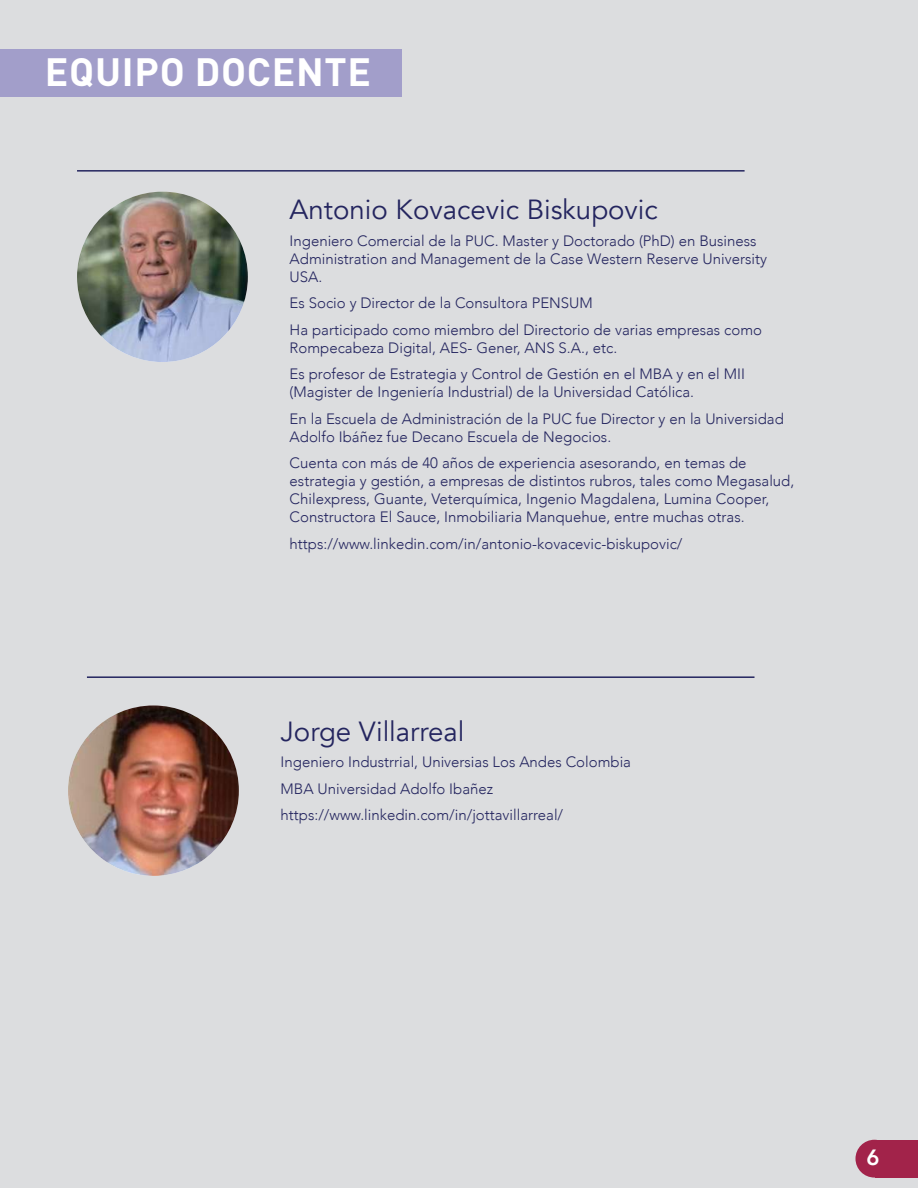
<style>
.page{position:relative;width:918px;height:1188px;background:#dcdddf}
.page>*{position:absolute;margin:0;border:0;box-sizing:border-box;transform-origin:0 0}
.t1{font:700 39px "DIN Pro";letter-spacing:.02em;color:#fff}
.t2{font:27.6px "Avenir";color:#24255f}
.t3{font:800 22.05px "Avenir";color:#fff}
.t4{font:300 15px/26.5px "Avenir";color:#24255f}
</style>
<div class="page">
<div style="left:855px;top:1140px;width:38px;height:38px;background:#a2234a;border-radius:50%"></div>
<div style="left:875px;top:1140px;width:43px;height:37px;background:#a2234a"></div>
<div style="left:0;top:49px;width:402px;height:47px;background:#a29eca"></div>
<img style="left:68px;top:705px;width:171px;height:171px;border-radius:85px">
<hr style="left:87px;top:676px;width:668px;height:2px;background:#24255f">
<hr style="left:77px;top:170px;width:668px;height:2px;background:#24255f">
<img style="left:77px;top:192px;width:171px;height:170px;border-radius:85px">
<h1 class="t1" style="left:45px;top:39px;width:328px">EQUIPO DOCENTE</h1>
<h2 class="t2" style="left:290px;top:193px;width:370px">Antonio Kovacevic Biskupovic</h2>
<p class="t4" style="left:290px;top:232px;width:479px;line-height:18px">Ingeniero Comercial de la PUC. Master y Doctorado (PhD) en Business<br>Administration and Management de la Case Western Reserve University<br>USA.</p>
<p class="t4" style="left:290px;top:290px;width:474px">Es Socio y Director de la Consultora PENSUM<br>Ha participado como miembro del Directorio de varias empresas como</p>
<p class="t4" style="left:290px;top:334px;width:457px">Rompecabeza Digital, AES- Gener, ANS S.A., etc.<br>Es profesor de Estrategia y Control de Gestión en el MBA y en el MII</p>
<p class="t4" style="left:290px;top:379px;width:496px">(Magister de Ingeniería Industrial) de la Universidad Católica.<br>En la Escuela de Administración de la PUC fue Director y en la Universidad</p>
<p class="t4" style="left:290px;top:423px;width:459px">Adolfo Ibáñez fue Decano Escuela de Negocios.<br>Cuenta con más de 40 años de experiencia asesorando, en temas de</p>
<p class="t4" style="left:290px;top:472px;width:506px;line-height:18px">estrategia y gestión, a empresas de distintos rubros, tales como Megasalud,<br>Chilexpress, Guante, Veterquímica, Ingenio Magdalena, Lumina Cooper,<br>Constructora El Sauce, Inmobiliaria Manquehue, entre muchas otras.</p>
<p class="t4" style="left:290px;top:530px;width:394px">https://www.linkedin.com/in/antonio-kovacevic-biskupovic/</p>
<h2 class="t2" style="left:281px;top:715px;width:185px">Jorge Villarreal</h2>
<p class="t4" style="left:281px;top:749px;width:352px">Ingeniero Industrrial, Universias Los Andes Colombia<br>MBA Universidad Adolfo Ibañez https://www.linkedin.com/in/jottavillarreal/</p>
<h3 class="t3" style="left:866px;top:1140px;width:15px">6</h3>
</div>
